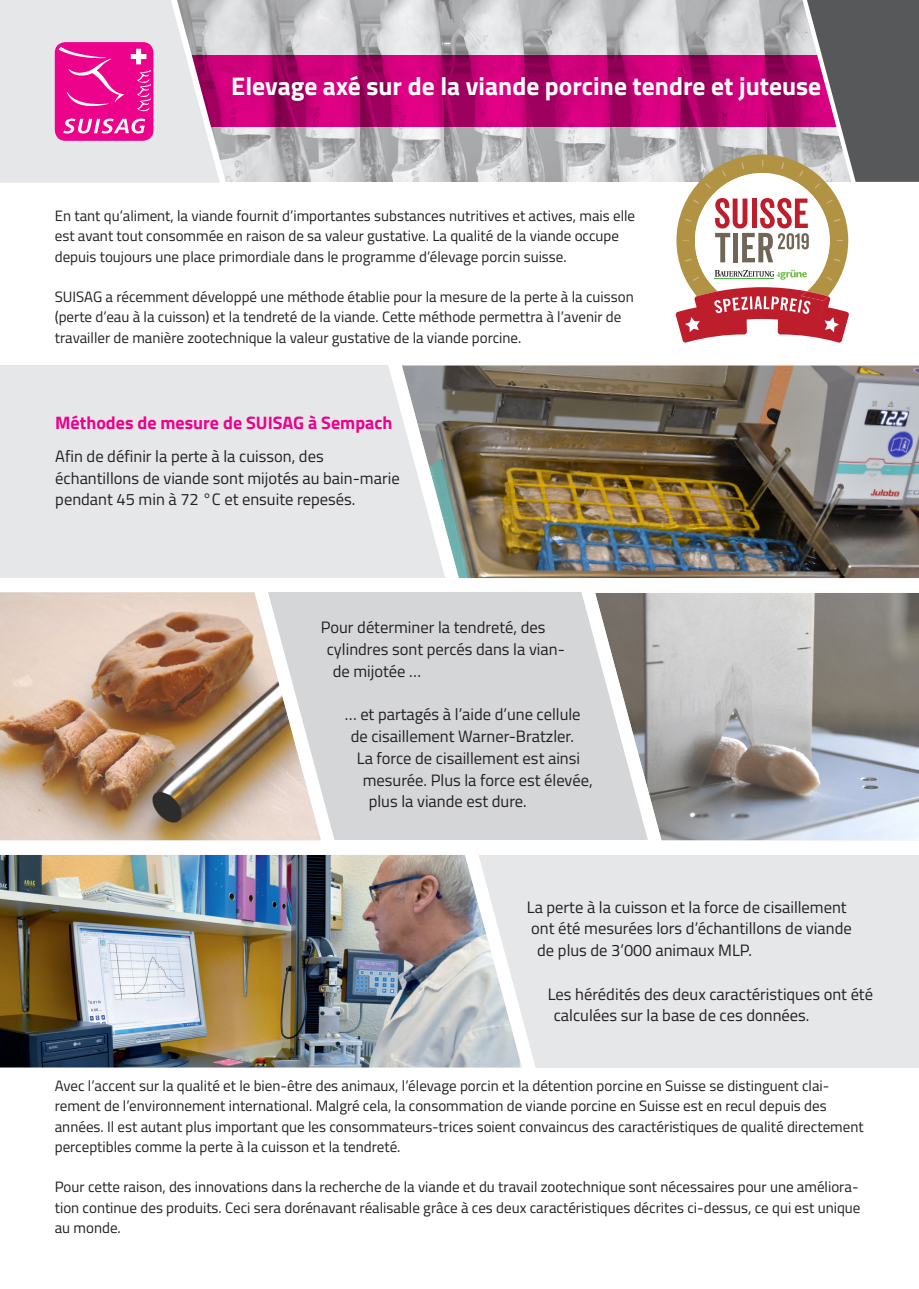
<style>
.page{position:relative;width:919px;height:1289px;background:#fff}
.page>*{position:absolute;margin:0;border:0;box-sizing:border-box;transform-origin:0 0}
.t1{font:700 25.5px "Titillium Web";color:#fff}
.Überschrift_H2{font:700 18px "Titillium Web";color:#ed028c}
.Fliesstext{font:16.5px/21.8px "Titillium Web";color:#231f20}
.SUISAG_-_Fliesstext{font:15px/20.2px "Titillium Web";color:#231f20}
</style>
<div class="page">
<img style="left:226px;top:0;width:449px;height:182px">
<svg style="left:226px;top:56px;width:449px;height:71px;background:#c00072"></svg>
<svg style="left:0;top:0;width:226px;height:183px;background:#e3adcf"></svg>
<div style="left:141px;top:855px;width:777px;height:213px;background:#e6e7e9"></div>
<img style="left:0;top:839px;width:547px;height:229px">
<svg style="left:675px;top:0;width:243px;height:342px"></svg>
<div style="left:0;top:365px;width:918px;height:213px;background:#e6e7e9"></div>
<img style="left:388px;top:365px;width:530px;height:213px">
<div style="left:0;top:592px;width:821px;height:247px;background:#d5d6d8"></div>
<img style="left:0;top:592px;width:347px;height:268px">
<svg style="left:569px;top:572px;width:349px;height:269px"></svg>
<h1 class="t1" style="left:231px;top:67px;width:591px">Elevage axé sur de la viande porcine tendre et juteuse</h1>
<p class="SUISAG_-_Fliesstext" style="left:55px;top:205px;width:582px">En tant qu’aliment, la viande fournit d’importantes substances nutritives et actives, mais elle est avant tout consommée en raison de sa valeur gustative. La qualité de la viande occupe depuis toujours une place primordiale dans le programme d’élevage porcin suisse.</p>
<p class="SUISAG_-_Fliesstext" style="left:55px;top:286px;width:580px">SUISAG a récemment développé une méthode établie pour la mesure de la perte à la cuisson (perte d’eau à la cuisson) et la tendreté de la viande. Cette méthode permettra à l’avenir de travailler de manière zootechnique la valeur gustative de la viande porcine.</p>
<p class="Überschrift_H2" style="left:55px;top:409px;width:338px">Méthodes de mesure de SUISAG à Sempach</p>
<p class="Fliesstext" style="left:55px;top:444px;width:346px">Afin de définir la perte à la cuisson, des échantillons de viande sont mijotés au bain-marie pendant 45 min à 72 °C et ensuite repesés.</p>
<p class="Fliesstext" style="left:321px;top:616px;width:226px">Pour déterminer la tendreté, des</p>
<p class="Fliesstext" style="left:327px;top:637px;width:240px">cylindres sont percés dans la vian-</p>
<p class="Fliesstext" style="left:333px;top:659px;width:90px">de mijotée …</p>
<p class="Fliesstext" style="left:345px;top:703px;width:237px">… et partagés à l’aide d’une cellule</p>
<p class="Fliesstext" style="left:351px;top:724px;width:225px">de cisaillement Warner-Bratzler.</p>
<p class="Fliesstext" style="left:357px;top:746px;width:225px">La force de cisaillement est ainsi</p>
<p class="Fliesstext" style="left:363px;top:768px;width:231px">mesurée. Plus la force est élevée,</p>
<p class="Fliesstext" style="left:369px;top:790px;width:160px">plus la viande est dure.</p>
<p class="Fliesstext" style="left:526px;top:895px;width:321px">La perte à la cuisson et la force de cisaillement</p>
<p class="Fliesstext" style="left:531px;top:916px;width:322px">ont été mesurées lors d’échantillons de viande</p>
<p class="Fliesstext" style="left:537px;top:938px;width:216px">de plus de 3’000 animaux MLP.</p>
<p class="Fliesstext" style="left:553px;top:982px;width:321px;text-indent:-6px">Les hérédités des deux caractéristiques ont été calculées sur la base de ces données.</p>
<p class="SUISAG_-_Fliesstext" style="left:55px;top:1074px;width:810px">Avec l’accent sur la qualité et le bien-être des animaux, l’élevage porcin et la détention porcine en Suisse se distinguent clai&shy;rement de l’environnement international. Malgré cela, la consommation de viande porcine en Suisse est en recul depuis des années. Il est autant plus important que les consommateurs-trices soient convaincus des caractéristiques de qualité directement perceptibles comme la perte à la cuisson et la tendreté.</p>
<p class="SUISAG_-_Fliesstext" style="left:55px;top:1176px;width:807px">Pour cette raison, des innovations dans la recherche de la viande et du travail zootechnique sont nécessaires pour une améliora&shy;tion continue des produits. Ceci sera dorénavant réalisable grâce à ces deux caractéristiques décrites ci-dessus, ce qui est unique au monde.</p>
</div>
